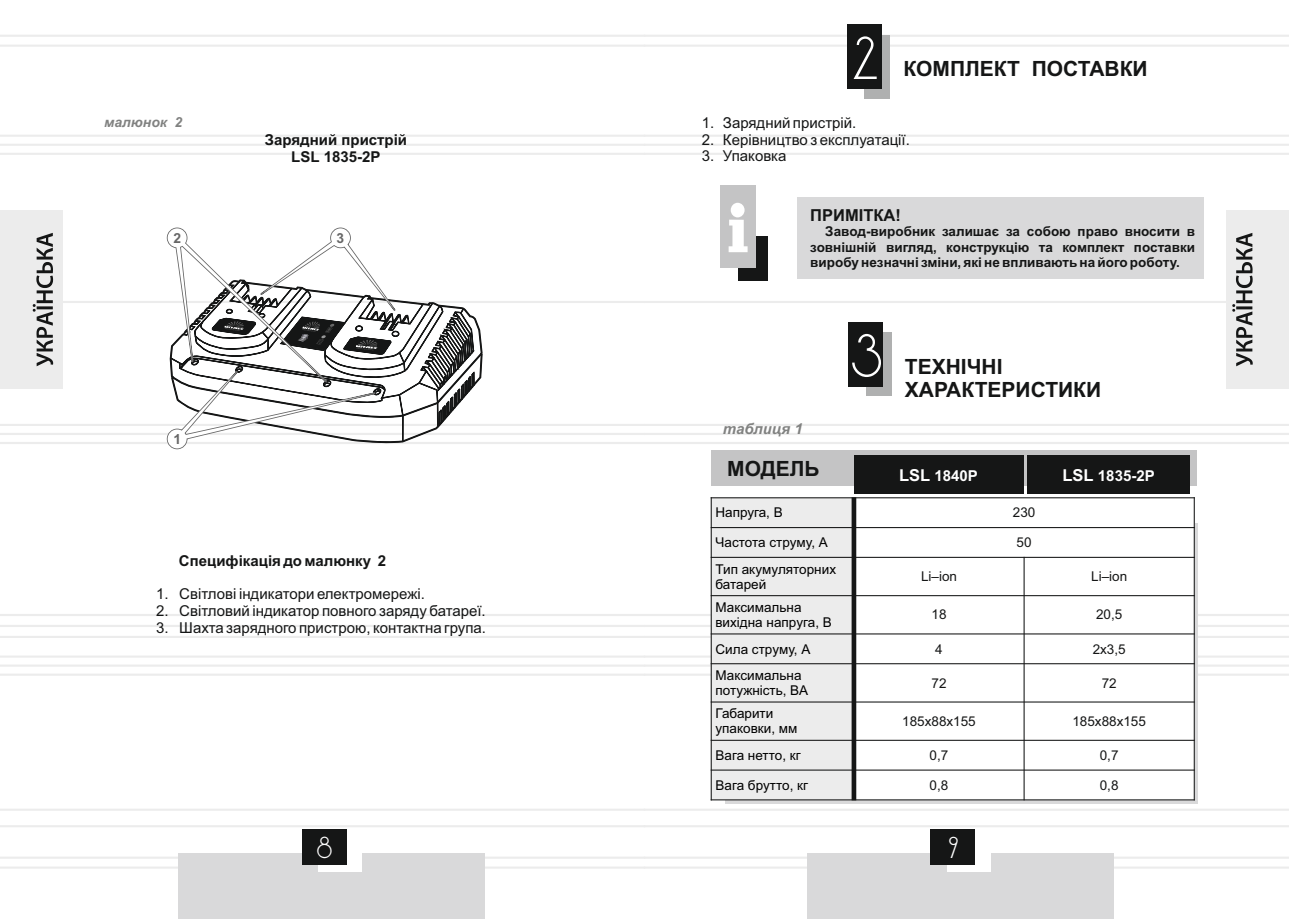
<style>
.page{position:relative;width:1289px;height:919px;background:#fff}
.page>*{position:absolute;margin:0;border:0;box-sizing:border-box;transform-origin:0 0}
.t1{font:52.5px "DS Standart Cyr";color:#fff}
.t2{font:26.25px "DS Standart Cyr";color:#fff}
.t3{font:700 21px/23.4px "Arial";color:#151616}
.t4{font:700 16.5px "Arial";color:#151616}
.t5{font:15px "Arial";color:#151616}
.t6{font:700 15px/16.8px "Arial";color:#151616;text-align:center}
.t7{font:700 15px "Arial";color:#fff}
.t8{font:italic 700 15px "Arial";color:#818281}
.t9{font:italic 700 13.95px "Arial";color:#818281}
.t10{font:700 13.8px "Arial";color:#676767}
.t11{font:13.5px/15.1px "Arial";color:#000}
.t12{font:700 13.5px/15.1px "Arial";color:#151616;text-align:justify}
.t13{font:13.5px "Arial";color:#151616}
.s1{font-size:16.5px}
</style>
<div class="page">
<hr style="left:644px;top:135px;width:644px;height:2px;background:#ececec">
<hr style="left:644px;top:153px;width:644px;height:2px;background:#ececec">
<hr style="left:644px;top:614px;width:644px;height:2px;background:#ececec">
<hr style="left:644px;top:635px;width:644px;height:3px;background:#ececec">
<hr style="left:644px;top:655px;width:644px;height:2px;background:#ececec">
<hr style="left:644px;top:673px;width:644px;height:2px;background:#ececec">
<hr style="left:644px;top:856px;width:644px;height:2px;background:#ececec">
<hr style="left:644px;top:866px;width:644px;height:2px;background:#ececec">
<hr style="left:644px;top:35px;width:644px;height:2px;background:#ececec">
<hr style="left:644px;top:45px;width:644px;height:2px;background:#ececec">
<hr style="left:644px;top:808px;width:644px;height:2px;background:#ececec">
<hr style="left:644px;top:825px;width:644px;height:2px;background:#ececec">
<hr style="left:0;top:135px;width:644px;height:2px;background:#ececec">
<hr style="left:0;top:144px;width:1288px;height:2px;background:#ececec">
<hr style="left:0;top:153px;width:644px;height:2px;background:#ececec">
<hr style="left:0;top:614px;width:644px;height:2px;background:#ececec">
<hr style="left:0;top:625px;width:1288px;height:2px;background:#ececec">
<hr style="left:0;top:635px;width:644px;height:3px;background:#ececec">
<hr style="left:0;top:655px;width:644px;height:2px;background:#ececec">
<hr style="left:0;top:664px;width:1288px;height:3px;background:#f1f1f1">
<hr style="left:0;top:673px;width:644px;height:2px;background:#ececec">
<hr style="left:0;top:856px;width:644px;height:2px;background:#ececec">
<hr style="left:0;top:866px;width:644px;height:2px;background:#ececec">
<hr style="left:0;top:35px;width:644px;height:2px;background:#ececec">
<hr style="left:0;top:45px;width:644px;height:2px;background:#ececec">
<hr style="left:0;top:808px;width:644px;height:2px;background:#ececec">
<hr style="left:0;top:825px;width:644px;height:2px;background:#ececec">
<div style="left:178px;top:853px;width:307px;height:65px;background:#d9d9da"></div>
<div style="left:318px;top:832px;width:44px;height:39px;background:#fff"></div>
<div style="left:301px;top:829px;width:45px;height:36px;background:#151616"></div>
<div style="left:807px;top:853px;width:306px;height:65px;background:#d9d9da"></div>
<div style="left:946px;top:832px;width:44px;height:39px;background:#fff"></div>
<div style="left:930px;top:829px;width:45px;height:36px;background:#151616"></div>
<div style="left:864px;top:35px;width:26px;height:63px;background:#afb0b0"></div>
<div style="left:847px;top:24px;width:34px;height:65px;background:#151616"></div>
<div style="left:719px;top:185px;width:36px;height:82px;background:#c4c4c5"></div>
<div style="left:797px;top:197px;width:406px;height:81px;background:#d9d9da"></div>
<div style="left:725px;top:523px;width:473px;height:281px;background:linear-gradient(to right,#d9d9da,#d9d9da)"></div>
<div style="left:711px;top:450px;width:485px;height:35px;background:#c4c4c5"></div>
<div style="left:711px;top:497px;width:143px;height:30px;background:#ececec"></div>
<div style="left:854px;top:497px;width:340px;height:30px;background:#fff"></div>
<div style="left:711px;top:527px;width:143px;height:30px;background:#ececec"></div>
<div style="left:854px;top:527px;width:340px;height:30px;background:#fff"></div>
<div style="left:711px;top:557px;width:143px;height:38px;background:#ececec"></div>
<div style="left:854px;top:557px;width:170px;height:38px;background:#fff"></div>
<div style="left:1024px;top:557px;width:170px;height:38px;background:#fff"></div>
<div style="left:711px;top:595px;width:143px;height:39px;background:#ececec"></div>
<div style="left:854px;top:595px;width:170px;height:39px;background:#fff"></div>
<div style="left:1024px;top:595px;width:170px;height:39px;background:#fff"></div>
<div style="left:711px;top:634px;width:143px;height:29px;background:#ececec"></div>
<div style="left:854px;top:634px;width:170px;height:29px;background:#fff"></div>
<div style="left:1024px;top:634px;width:170px;height:29px;background:#fff"></div>
<div style="left:711px;top:663px;width:143px;height:39px;background:#ececec"></div>
<div style="left:854px;top:663px;width:170px;height:39px;background:#fff"></div>
<div style="left:1024px;top:663px;width:170px;height:39px;background:#fff"></div>
<div style="left:711px;top:702px;width:143px;height:38px;background:#ececec"></div>
<div style="left:854px;top:702px;width:170px;height:38px;background:#fff"></div>
<div style="left:1024px;top:702px;width:170px;height:38px;background:#fff"></div>
<div style="left:711px;top:740px;width:143px;height:30px;background:#ececec"></div>
<div style="left:854px;top:740px;width:170px;height:30px;background:#fff"></div>
<div style="left:1024px;top:740px;width:170px;height:30px;background:#fff"></div>
<div style="left:711px;top:770px;width:143px;height:29px;background:#ececec"></div>
<div style="left:854px;top:770px;width:170px;height:29px;background:#fff"></div>
<div style="left:1024px;top:770px;width:170px;height:29px;background:#fff"></div>
<hr style="left:710px;top:497px;width:1px;height:303px;background:#151616">
<div style="left:851px;top:497px;width:5px;height:303px;background:#151616"></div>
<hr style="left:1023px;top:556px;width:1px;height:244px;background:#151616">
<hr style="left:1193px;top:497px;width:1px;height:303px;background:#151616">
<hr style="left:710px;top:799px;width:484px;height:1px;background:#151616">
<hr style="left:710px;top:769px;width:484px;height:1px;background:#151616">
<hr style="left:710px;top:739px;width:484px;height:1px;background:#151616">
<hr style="left:710px;top:701px;width:484px;height:1px;background:#151616">
<hr style="left:710px;top:663px;width:484px;height:1px;background:#151616">
<hr style="left:710px;top:633px;width:484px;height:1px;background:#151616">
<hr style="left:710px;top:595px;width:484px;height:1px;background:#151616">
<hr style="left:710px;top:556px;width:484px;height:2px;background:#151616">
<hr style="left:710px;top:527px;width:484px;height:1px;background:#151616">
<hr style="left:710px;top:497px;width:484px;height:1px;background:#151616">
<div style="left:1027px;top:455px;width:162px;height:39px;background:#151616"></div>
<div style="left:854px;top:455px;width:169px;height:39px;background:#151616"></div>
<svg style="left:0;top:203px;width:1288px;height:263px"></svg>
<p class="t9" style="left:104px;top:117px;width:80px">малюнок 2</p>
<p class="t6" style="left:265px;top:132px;width:144px">Зарядний пристрій<br>LSL 1835-2Р</p>
<p class="t10" style="left:173px;top:233px;width:9px">2</p>
<p class="t10" style="left:336px;top:233px;width:9px">3</p>
<p class="t10" style="left:173px;top:434px;width:9px">1</p>
<p class="t6" style="left:179px;top:553px;width:209px">Специфікація до малюнку 2</p>
<p class="t5" style="left:156px;top:588px;width:270px">1. Світлові індикатори електромережі.</p>
<p class="t5" style="left:156px;top:605px;width:331px">2. Світловий індикатор повного заряду батареї.</p>
<p class="t5" style="left:156px;top:621px;width:331px">3. Шахта зарядного пристрою, контактна група.</p>
<h1 class="t1" style="left:852px;top:37px;width:27px">2</h1>
<h3 class="t3" style="left:903px;top:59px;width:246px">КОМПЛЕКТ ПОСТАВКИ</h3>
<p class="t5" style="left:702px;top:117px;width:156px">1. Зарядний пристрій.</p>
<p class="t5" style="left:702px;top:134px;width:209px">2. Керівництво з експлуатації.</p>
<p class="t5" style="left:702px;top:150px;width:86px">3. Упаковка</p>
<p class="t4" style="left:810px;top:209px;width:92px">ПРИМІТКА!</p>
<p class="t12" style="left:810px;top:225px;width:386px;text-indent:15px">Завод-виробник залишає за собою право вносити в зовнішній вигляд, конструкцію та комплект поставки виробу незначні зміни, які не впливають на його роботу.</p>
<p class="t8" style="left:722px;top:423px;width:82px">таблиця 1</p>
<h1 class="t1" style="left:851px;top:334px;width:32px">3</h1>
<h3 class="t3" style="left:904px;top:356px;width:198px">ТЕХНІЧНІ<br>ХАРАКТЕРИСТИКИ</h3>
<h3 class="t3" style="left:727px;top:459px;width:94px">МОДЕЛЬ</h3>
<p class="t7" style="left:899px;top:470px;width:80px"><span class="s1">LSL</span> 1840P</p>
<p class="t7" style="left:1062px;top:470px;width:94px"><span class="s1">LSL</span> 1835-2P</p>
<p class="t11" style="left:715px;top:506px;width:69px">Напруга, В</p>
<p class="t13" style="left:1012px;top:507px;width:24px">230</p>
<p class="t11" style="left:715px;top:536px;width:114px">Частота струму, А</p>
<p class="t13" style="left:1016px;top:537px;width:17px">50</p>
<p class="t11" style="left:715px;top:562px;width:122px">Тип акумуляторних батарей</p>
<p class="t13" style="left:921px;top:571px;width:38px">Li‒ion</p>
<p class="t13" style="left:1091px;top:571px;width:38px">Li‒ion</p>
<p class="t11" style="left:715px;top:600px;width:118px">Максимальна вихідна напруга, В</p>
<p class="t13" style="left:931px;top:609px;width:17px">18</p>
<p class="t13" style="left:1095px;top:609px;width:28px">20,5</p>
<p class="t11" style="left:715px;top:642px;width:96px">Сила струму, А</p>
<p class="t13" style="left:935px;top:643px;width:9px">4</p>
<p class="t13" style="left:1092px;top:643px;width:35px">2х3,5</p>
<p class="t11" style="left:715px;top:669px;width:94px">Максимальна потужність, ВА</p>
<p class="t13" style="left:931px;top:677px;width:17px">72</p>
<p class="t13" style="left:1101px;top:677px;width:17px">72</p>
<p class="t11" style="left:715px;top:707px;width:83px">Габарити упаковки, мм</p>
<p class="t13" style="left:902px;top:716px;width:75px">185х88х155</p>
<p class="t13" style="left:1072px;top:716px;width:75px">185х88х155</p>
<p class="t11" style="left:715px;top:748px;width:87px">Вага нетто, кг</p>
<p class="t13" style="left:929px;top:750px;width:20px">0,7</p>
<p class="t13" style="left:1099px;top:750px;width:20px">0,7</p>
<p class="t11" style="left:715px;top:778px;width:94px">Вага брутто, кг</p>
<p class="t13" style="left:929px;top:779px;width:20px">0,8</p>
<p class="t13" style="left:1099px;top:779px;width:20px">0,8</p>
<h2 class="t2" style="left:317px;top:836px;width:17px">8</h2>
<h2 class="t2" style="left:948px;top:836px;width:11px">9</h2>
</div>
